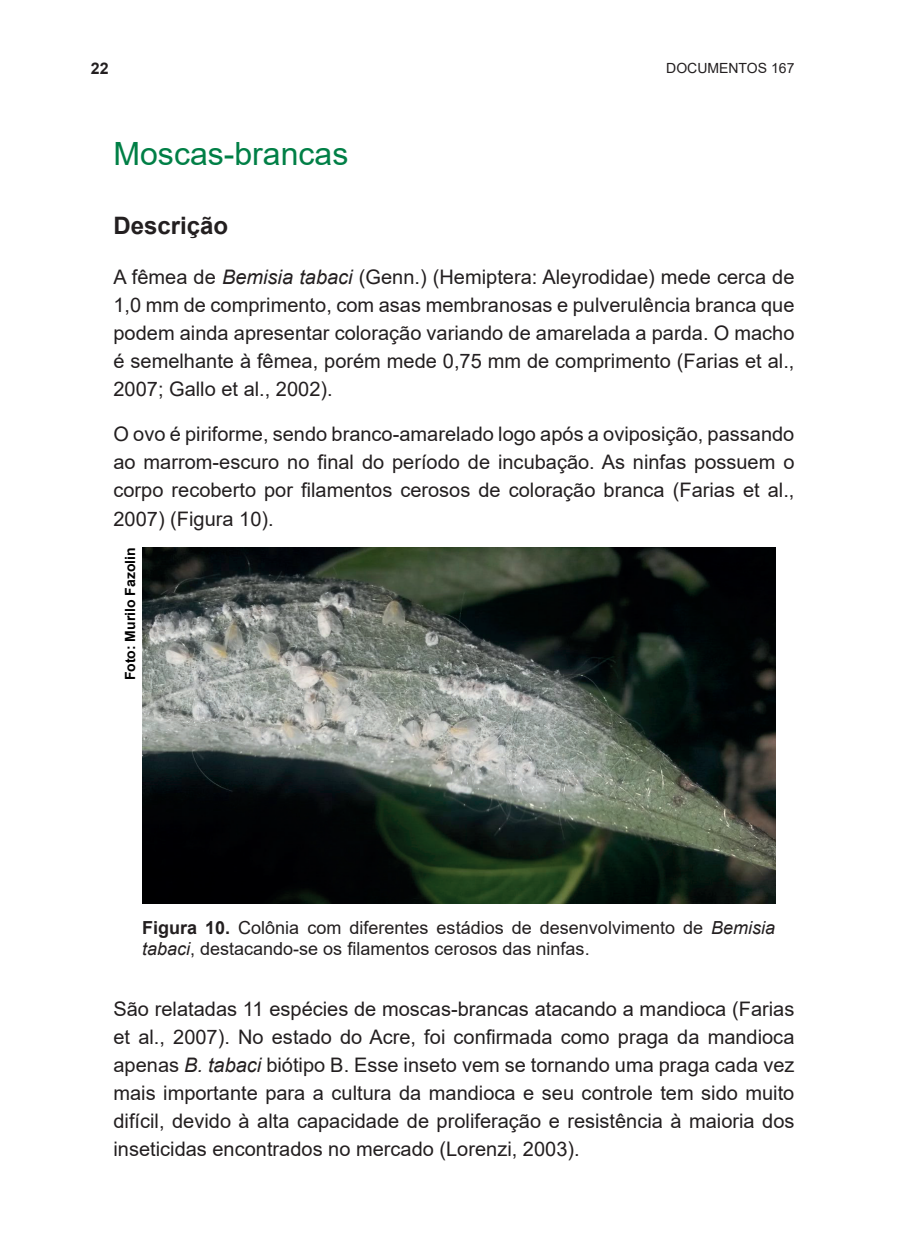
<style>
.page{position:relative;width:908px;height:1248px;background:#fff}
.page>*{position:absolute;margin:0;border:0;box-sizing:border-box;transform-origin:0 0}
.t1{font:32px "Arial";color:#007f46}
.t2{font:700 24px "Arial";color:#231f20}
.t3{font:20px/28px "Arial";color:#231f20;text-align:justify}
.t4{font:18px/21.6px "Arial";color:#231f20}
.t5{font:700 16px "Arial";color:#231f20}
.t6{font:700 14px "Arial";color:#000}
.t7{font:14px "Arial";color:#231f20}
.s1{font-style:italic}
.s2{font-weight:700}
</style>
<div class="page">
<img style="left:142px;top:547px;width:633px;height:356px">
<p class="t5" style="left:91px;top:57px;width:19px">22</p>
<p class="t7" style="left:666px;top:58px;width:130px">DOCUMENTOS 167</p>
<h1 class="t1" style="left:113px;top:132px;width:236px">Moscas-brancas</h1>
<p class="t2" style="left:113px;top:208px;width:116px">Descrição</p>
<p class="t3" style="left:113px;top:263px;width:682px">A fêmea de <span class="s1">Bemisia tabaci</span> (Genn.) (Hemiptera: Aleyrodidae) mede cerca de 1,0 mm de comprimento, com asas membranosas e pulverulência branca que podem ainda apresentar coloração variando de amarelada a parda. O macho é semelhante à fêmea, porém mede 0,75 mm de comprimento (Farias et al., 2007; Gallo et al., 2002).</p>
<p class="t3" style="left:113px;top:420px;width:682px">O ovo é piriforme, sendo branco-amarelado logo após a oviposição, passando ao marrom-escuro no final do período de incubação. As ninfas possuem o corpo recoberto por filamentos cerosos de coloração branca (Farias et al., 2007) (Figura 10).</p>
<p class="t6" style="left:120px;top:680px;width:134px;rotate:-90deg">Foto: Murilo Fazolin</p>
<p class="t4" style="left:142px;top:916px;width:634px"><span class="s2">Figura 10.</span> Colônia com diferentes estádios de desenvolvimento de <span class="s1">Bemisia tabaci</span>, destacando-se os filamentos cerosos das ninfas.</p>
<p class="t3" style="left:113px;top:994px;width:682px">São relatadas 11 espécies de moscas-brancas atacando a mandioca (Farias et al., 2007). No estado do Acre, foi confirmada como praga da mandioca apenas <span class="s1">B. tabaci</span> biótipo B. Esse inseto vem se tornando uma praga cada vez mais importante para a cultura da mandioca e seu controle tem sido muito difícil, devido à alta capacidade de proliferação e resistência à maioria dos inseticidas encontrados no mercado (Lorenzi, 2003).</p>
</div>
